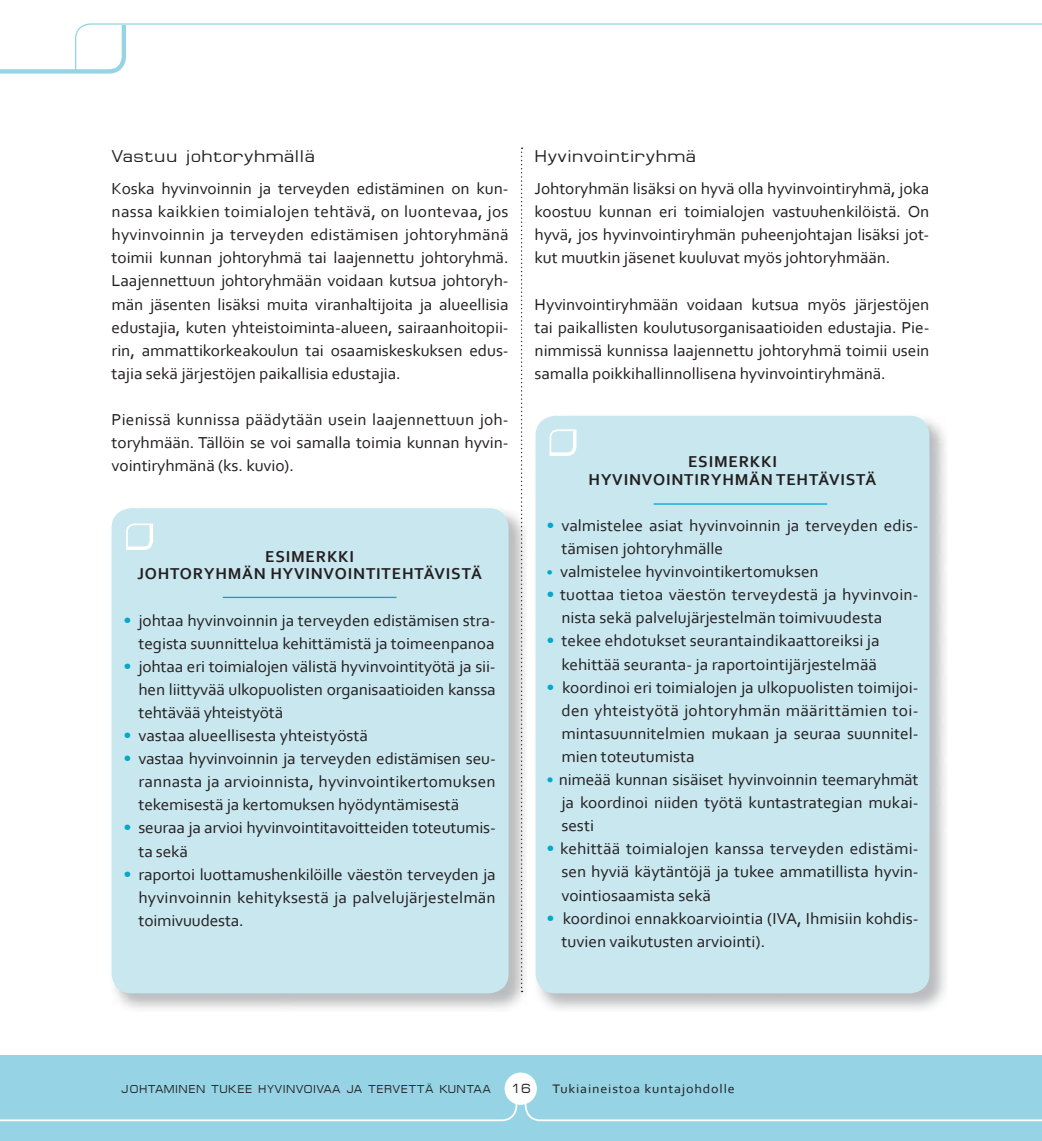
<style>
.page{position:relative;width:1042px;height:1141px;background:#fff}
.page>*{position:absolute;margin:0;border:0;box-sizing:border-box;transform-origin:0 0}
.t1{font:16.8px "Minima S Si";letter-spacing:.03em;color:#231f20;scale:1.13 1}
.t2{font:16.62px/23.1px "Corbel";color:#231f20;text-align:justify;scale:1.04 1}
.t3{font:700 16.45px/17.5px "Corbel";letter-spacing:.05em;color:#231f20;text-align:center}
.t4{font:13.12px "Minima S Si";color:#231f20;scale:1.1 1}
.t5{font:12.95px "Corbel";letter-spacing:.06em;color:#231f20;scale:1.09 1}
.t6{font:11.38px "Minima S Si";letter-spacing:.04em;color:#231f20;scale:1.1 1}
.s1{font-size:17.32px;color:#00a8cb}
.s2{font-size:14.17px;color:#00a8cb}
.s3{font-size:15.75px;color:#00a8cb}
</style>
<div class="page">
<div style="left:1px;top:1055px;width:1041px;height:85px;background:#96d4e5"></div>
<div style="left:504px;top:1072px;width:33px;height:33px;background:#fff;border-radius:50%"></div>
<svg style="left:1px;top:1072px;width:517px;height:50px"></svg>
<svg style="left:1px;top:23px;width:1041px;height:51px"></svg>
<svg style="left:524px;top:1072px;width:518px;height:50px"></svg>
<img style="left:111px;top:508px;width:415px;height:501px">
<div style="left:112px;top:508px;width:396px;height:485px;background:#c9e7ef;border-radius:20px"></div>
<img style="left:538px;top:415px;width:408px;height:594px">
<div style="left:535px;top:416px;width:394px;height:577px;background:#c9e7ef;border-radius:20px"></div>
<svg style="left:126px;top:523px;width:27px;height:27px"></svg>
<svg style="left:549px;top:429px;width:28px;height:27px"></svg>
<hr style="left:223px;top:597px;width:173px;height:1px;background:#00a8cb">
<hr style="left:653px;top:503px;width:174px;height:2px;background:#00a8cb">
<svg style="left:521px;top:148px;width:1px;height:844px"></svg>
<p class="t1" style="left:112px;top:150px;width:181px">Vastuu johtoryhmällä</p>
<p class="t2" style="left:112px;top:177px;width:383px">Koska hyvinvoinnin ja terveyden edistäminen on kun&shy;nassa kaikkien toimialojen tehtävä, on luontevaa, jos hyvinvoinnin ja terveyden edistämisen johtoryhmänä toimii kunnan johtoryhmä tai laajennettu johtoryhmä.<br>Laajennettuun johtoryhmään voidaan kutsua johtoryh&shy;män jäsenten lisäksi muita viranhaltijoita ja alueellisia edustajia, kuten yhteistoiminta-alueen, sairaanhoitopii&shy;rin, ammattikorkeakoulun tai osaamiskeskuksen edus&shy;tajia sekä järjestöjen paikallisia edustajia.</p>
<p class="t2" style="left:112px;top:408px;width:383px">Pienissä kunnissa päädytään usein laajennettuun joh&shy;toryhmään. Tällöin se voi samalla toimia kunnan hyvin&shy;vointiryhmänä (ks. kuvio).</p>
<p class="t3" style="left:137px;top:547px;width:346px">ESIMERKKI<br>JOHTORYHMÄN HYVINVOINTITEHTÄVISTÄ</p>
<p class="t2" style="left:124px;top:608px;width:359px;text-align:right"><span class="s1">•</span> johtaa hyvinvoinnin ja terveyden edistämisen stra&shy;tegista suunnittelua kehittämistä ja toimeenpanoa</p>
<p class="t2" style="left:138px;top:654px;width:345px;text-indent:-15px"><span class="s1">•</span> johtaa eri toimialojen välistä hyvinvointityötä ja sii&shy;hen liittyvää ulkopuolisten organisaatioiden kanssa tehtävää yhteistyötä</p>
<p class="t2" style="left:124px;top:724px;width:237px"><span class="s1">•</span> vastaa alueellisesta yhteistyöstä</p>
<p class="t2" style="left:138px;top:747px;width:345px;text-indent:-15px"><span class="s1">•</span> vastaa hyvinvoinnin ja terveyden edistämisen seu&shy;rannasta ja arvioinnista, hyvinvointikertomuksen tekemisestä ja kertomuksen hyödyntämisestä</p>
<p class="t2" style="left:138px;top:816px;width:345px;text-indent:-15px"><span class="s1">•</span> seuraa ja arvioi hyvinvointitavoitteiden toteutumis&shy;ta sekä</p>
<p class="t2" style="left:138px;top:862px;width:345px;text-indent:-15px"><span class="s1">•</span> raportoi luottamushenkilöille väestön terveyden ja hyvinvoinnin kehityksestä ja palvelujärjestelmän toimivuudesta.</p>
<p class="t1" style="left:535px;top:150px;width:144px">Hyvinvointiryhmä</p>
<p class="t2" style="left:535px;top:177px;width:381px">Johtoryhmän lisäksi on hyvä olla hyvinvointiryhmä, joka koostuu kunnan eri toimialojen vastuuhenkilöistä. On hyvä, jos hyvinvointiryhmän puheenjohtajan lisäksi jot&shy;kut muutkin jäsenet kuuluvat myös johtoryhmään.</p>
<p class="t2" style="left:535px;top:292px;width:381px">Hyvinvointiryhmään voidaan kutsua myös järjestöjen tai paikallisten koulutusorganisaatioiden edustajia. Pie&shy;nimmissä kunnissa laajennettu johtoryhmä toimii usein samalla poikkihallinnollisena hyvinvointiryhmänä.</p>
<p class="t3" style="left:588px;top:453px;width:289px">ESIMERKKI<br>HYVINVOINTIRYHMÄN TEHTÄVISTÄ</p>
<p class="t2" style="left:561px;top:514px;width:345px;text-indent:-15px"><span class="s1">•</span> valmistelee asiat hyvinvoinnin ja terveyden edis&shy;tämisen johtoryhmälle</p>
<p class="t2" style="left:546px;top:560px;width:263px"><span class="s2">•</span> valmistelee hyvinvointikertomuksen</p>
<p class="t2" style="left:561px;top:583px;width:345px;text-indent:-15px"><span class="s1">•</span> tuottaa tietoa väestön terveydestä ja hyvinvoin&shy;nista sekä palvelujärjestelmän toimivuudesta</p>
<p class="t2" style="left:546px;top:629px;width:322px;text-align:right"><span class="s1">•</span> tekee ehdotukset seurantaindikaattoreiksi ja kehittää seuranta- ja raportointijärjestelmää</p>
<p class="t2" style="left:561px;top:675px;width:345px;text-indent:-15px"><span class="s1">•</span> koordinoi eri toimialojen ja ulkopuolisten toimijoi&shy;den yhteistyötä johtoryhmän määrittämien toi&shy;mintasuunnitelmien mukaan ja seuraa suunnitel&shy;mien toteutumista</p>
<p class="t2" style="left:561px;top:768px;width:345px;text-indent:-15px"><span class="s3">•</span> nimeää kunnan sisäiset hyvinvoinnin teemaryhmät ja koordinoi niiden työtä kuntastrategian mukai&shy;sesti</p>
<p class="t2" style="left:561px;top:837px;width:345px;text-indent:-15px"><span class="s1">•</span> kehittää toimialojen kanssa terveyden edistämi&shy;sen hyviä käytäntöjä ja tukee ammatillista hyvin&shy;vointiosaamista sekä</p>
<p class="t2" style="left:561px;top:906px;width:345px;text-indent:-15px"><span class="s1">•</span> koordinoi ennakkoarviointia (IVA, Ihmisiin kohdis&shy;tuvien vaikutusten arviointi).</p>
<p class="t6" style="left:121px;top:1085px;width:338px">JOHTAMINEN TUKEE HYVINVOIVAA JA TERVETTÄ KUNTAA</p>
<p class="t4" style="left:511px;top:1084px;width:19px">16</p>
<p class="t5" style="left:552px;top:1081px;width:169px">Tukiaineistoa kuntajohdolle</p>
</div>
